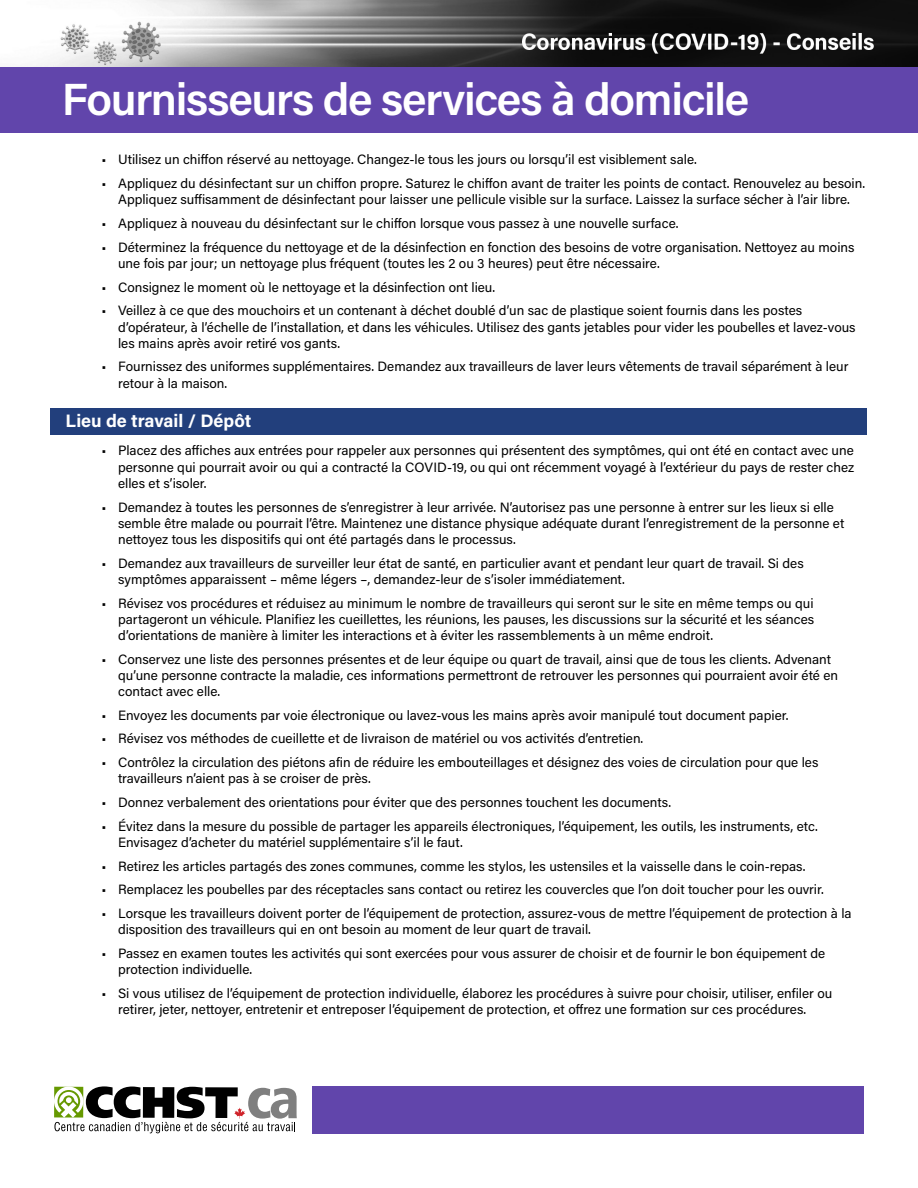
<style>
.page{position:relative;width:918px;height:1188px;background:#fff}
.page>*{position:absolute;margin:0;border:0;box-sizing:border-box;transform-origin:0 0}
.t1{font:600 45px "Acumin Pro";letter-spacing:-.03em;color:#fff}
.subheads{font:700 18px "Acumin Pro";color:#fff}
.body_bullets{font:13.5px/16.2px "Acumin Pro";color:#000}
</style>
<div class="page">
<div style="left:313px;top:1086px;width:551px;height:48px;background:#6145ab"></div>
<img style="left:0;top:0;width:918px;height:68px">
<div style="left:51px;top:408px;width:816px;height:27px;background:#223f7c"></div>
<div style="left:0;top:68px;width:918px;height:65px;background:#6145ab"></div>
<svg style="left:54px;top:1086px;width:243px;height:47px"></svg>
<h1 class="t1" style="left:62px;top:68px;width:689px">Fournisseurs de services à domicile</h1>
<p class="body_bullets" style="left:102px;top:151px;width:597px">• Utilisez un chiffon réservé au nettoyage. Changez-le tous les jours ou lorsqu’il est visiblement sale.</p>
<p class="body_bullets" style="left:102px;top:175px;width:765px;text-align:center">• Appliquez du désinfectant sur un chiffon propre. Saturez le chiffon avant de traiter les points de contact. Renouvelez au besoin.<br>Appliquez suffisamment de désinfectant pour laisser une pellicule visible sur la surface. Laissez la surface sécher à l’air libre.</p>
<p class="body_bullets" style="left:102px;top:215px;width:578px">• Appliquez à nouveau du désinfectant sur le chiffon lorsque vous passez à une nouvelle surface.</p>
<p class="body_bullets" style="left:118px;top:238px;width:738px;text-indent:-16px">• Déterminez la fréquence du nettoyage et de la désinfection en fonction des besoins de votre organisation. Nettoyez au moins une fois par jour; un nettoyage plus fréquent (toutes les 2 ou 3 heures) peut être nécessaire.</p>
<p class="body_bullets" style="left:102px;top:278px;width:395px">• Consignez le moment où le nettoyage et la désinfection ont lieu.</p>
<p class="body_bullets" style="left:118px;top:302px;width:739px;text-indent:-16px">• Veillez à ce que des mouchoirs et un contenant à déchet doublé d’un sac de plastique soient fournis dans les postes d’opérateur, à l’échelle de l’installation, et dans les véhicules. Utilisez des gants jetables pour vider les poubelles et lavez-vous les mains après avoir retiré vos gants.</p>
<p class="body_bullets" style="left:118px;top:358px;width:732px;text-indent:-16px">• Fournissez des uniformes supplémentaires. Demandez aux travailleurs de laver leurs vêtements de travail séparément à leur retour à la maison.</p>
<p class="subheads" style="left:66px;top:408px;width:187px">Lieu de travail / Dépôt</p>
<p class="body_bullets" style="left:118px;top:442px;width:738px;text-align:justify;text-indent:-16px">• Placez des affiches aux entrées pour rappeler aux personnes qui présentent des symptômes, qui ont été en contact avec une personne qui pourrait avoir ou qui a contracté la COVID-19, ou qui ont récemment voyagé à l’extérieur du pays de rester chez elles et s’isoler.</p>
<p class="body_bullets" style="left:118px;top:498px;width:728px;text-indent:-16px">• Demandez à toutes les personnes de s’enregistrer à leur arrivée. N’autorisez pas une personne à entrer sur les lieux si elle semble être malade ou pourrait l’être. Maintenez une distance physique adéquate durant l’enregistrement de la personne et nettoyez tous les dispositifs qui ont été partagés dans le processus.</p>
<p class="body_bullets" style="left:118px;top:554px;width:687px;text-indent:-16px">• Demandez aux travailleurs de surveiller leur état de santé, en particulier avant et pendant leur quart de travail. Si des symptômes apparaissent – même légers –, demandez-leur de s’isoler immédiatement.</p>
<p class="body_bullets" style="left:118px;top:594px;width:698px;text-align:justify;text-indent:-16px">• Révisez vos procédures et réduisez au minimum le nombre de travailleurs qui seront sur le site en même temps ou qui partageront un véhicule. Planifiez les cueillettes, les réunions, les pauses, les discussions sur la sécurité et les séances d’orientations de manière à limiter les interactions et à éviter les rassemblements à un même endroit.</p>
<p class="body_bullets" style="left:118px;top:650px;width:721px;text-indent:-16px">• Conservez une liste des personnes présentes et de leur équipe ou quart de travail, ainsi que de tous les clients. Advenant qu’une personne contracte la maladie, ces informations permettront de retrouver les personnes qui pourraient avoir été en contact avec elle.</p>
<p class="body_bullets" style="left:102px;top:706px;width:688px">• Envoyez les documents par voie électronique ou lavez-vous les mains après avoir manipulé tout document papier.</p>
<p class="body_bullets" style="left:102px;top:730px;width:543px">• Révisez vos méthodes de cueillette et de livraison de matériel ou vos activités d’entretien.</p>
<p class="body_bullets" style="left:118px;top:754px;width:702px;text-indent:-16px">• Contrôlez la circulation des piétons afin de réduire les embouteillages et désignez des voies de circulation pour que les travailleurs n’aient pas à se croiser de près.</p>
<p class="body_bullets" style="left:102px;top:794px;width:571px">• Donnez verbalement des orientations pour éviter que des personnes touchent les documents.</p>
<p class="body_bullets" style="left:118px;top:817px;width:701px;text-indent:-16px">• Évitez dans la mesure du possible de partager les appareils électroniques, l’équipement, les outils, les instruments, etc.<br>Envisagez d’acheter du matériel supplémentaire s’il le faut.</p>
<p class="body_bullets" style="left:102px;top:857px;width:705px">• Retirez les articles partagés des zones communes, comme les stylos, les ustensiles et la vaisselle dans le coin-repas.</p>
<p class="body_bullets" style="left:102px;top:881px;width:724px">• Remplacez les poubelles par des réceptacles sans contact ou retirez les couvercles que l’on doit toucher pour les ouvrir.</p>
<p class="body_bullets" style="left:118px;top:905px;width:735px;text-indent:-16px">• Lorsque les travailleurs doivent porter de l’équipement de protection, assurez-vous de mettre l’équipement de protection à la disposition des travailleurs qui en ont besoin au moment de leur quart de travail.</p>
<p class="body_bullets" style="left:118px;top:945px;width:709px;text-indent:-16px">• Passez en examen toutes les activités qui sont exercées pour vous assurer de choisir et de fournir le bon équipement de protection individuelle.</p>
<p class="body_bullets" style="left:118px;top:984px;width:716px;text-indent:-16px">• Si vous utilisez de l’équipement de protection individuelle, élaborez les procédures à suivre pour choisir, utiliser, enfiler ou retirer, jeter, nettoyer, entretenir et entreposer l’équipement de protection, et offrez une formation sur ces procédures.</p>
</div>
